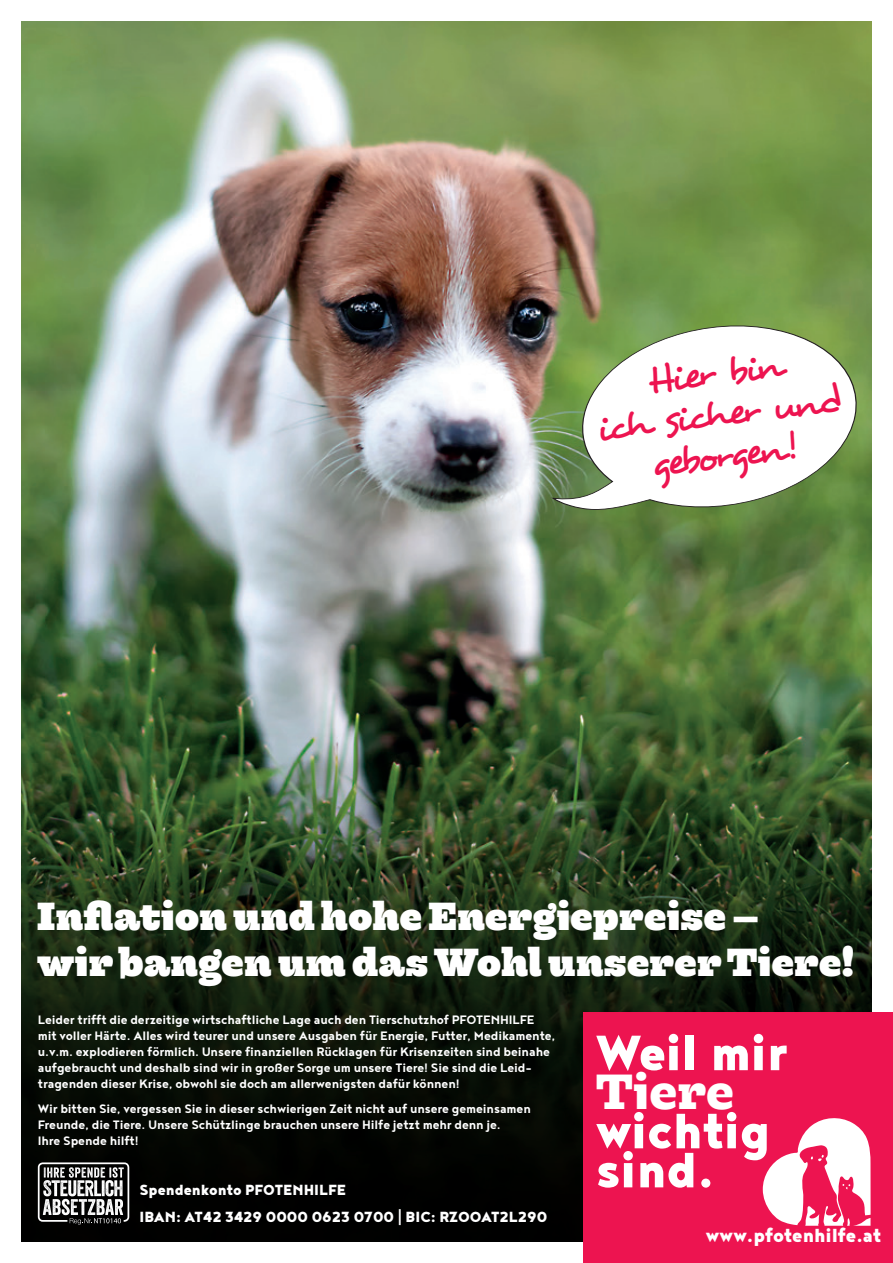
<style>
.page{position:relative;width:893px;height:1263px;background:#fff}
.page>*{position:absolute;margin:0;border:0;box-sizing:border-box;transform-origin:0 0}
.t1{font:900 60.75px "Noyh Geometric";color:#fff}
.t2{font:800 49.2px "Hernandez Niu";color:#fff}
.t3{font:40.2px/41.5px "Desyrel";color:#ed1450;text-align:center}
.t4{font:800 39px/46px "Hernandez Niu";letter-spacing:.01em;color:#fff}
.t5{font:900 23.1px "Noyh Geometric";color:#fff}
.t6{font:900 18px/26.5px "Noyh Geometric";color:#fff}
.t7{font:700 15px/16px "Noyh Geometric";letter-spacing:-.01em;color:#fff}
.s1{font-weight:500}
</style>
<div class="page">
<img style="left:21px;top:21px;width:851px;height:712px">
<svg style="left:21px;top:733px;width:851px;height:509px;background:#1c2b16"></svg>
<svg style="left:512px;top:297px;width:360px;height:262px"></svg>
<div style="left:584px;top:1012px;width:309px;height:251px;background:#ed1450"></div>
<svg style="left:763px;top:1118px;width:108px;height:108px"></svg>
<svg style="left:38px;top:1162px;width:91px;height:63px"></svg>
<h3 class="t3" style="left:588px;top:367px;width:249px;rotate:-7deg">Hier bin<br>ich sicher und geborgen!</h3>
<h3 class="t4" style="left:37px;top:894px;width:818px">Inflation und hohe Energiepreise –<br>wir bangen um das Wohl unserer Tiere!</h3>
<p class="t7" style="left:38px;top:1011px;width:519px">Leider trifft die derzeitige wirtschaftliche Lage auch den Tierschutzhof PFOTENHILFE mit voller Härte. Alles wird teurer und unsere Ausgaben für Energie, Futter, Medikamente, u.v.m. explodieren förmlich. Unsere finanziellen Rücklagen für Krisenzeiten sind beinahe aufgebraucht und deshalb sind wir in großer Sorge um unsere Tiere! Sie sind die Leid&shy;tragenden dieser Krise, obwohl sie doch am allerwenigsten dafür können!</p>
<p class="t7" style="left:38px;top:1100px;width:495px">Wir bitten Sie, vergessen Sie in dieser schwierigen Zeit nicht auf unsere gemeinsamen<br>Freunde, die Tiere. Unsere Schützlinge brauchen unsere Hilfe jetzt mehr denn je.<br>Ihre Spende hilft!</p>
<p class="t6" style="left:139px;top:1176px;width:409px">Spendenkonto PFOTENHILFE<br>IBAN: AT42 3429 0000 0623 0700 <span class="s1">|</span> BIC: RZOOAT2L290</p>
<h1 class="t1" style="left:596px;top:1016px;width:192px">Weil mir</h1>
<h2 class="t2" style="left:596px;top:1061px;width:139px">Tiere</h2>
<h1 class="t1" style="left:596px;top:1094px;width:176px">wichtig</h1>
<h1 class="t1" style="left:596px;top:1133px;width:120px">sind.</h1>
<h3 class="t5" style="left:706px;top:1221px;width:177px">www.pfotenhilfe.at</h3>
</div>
